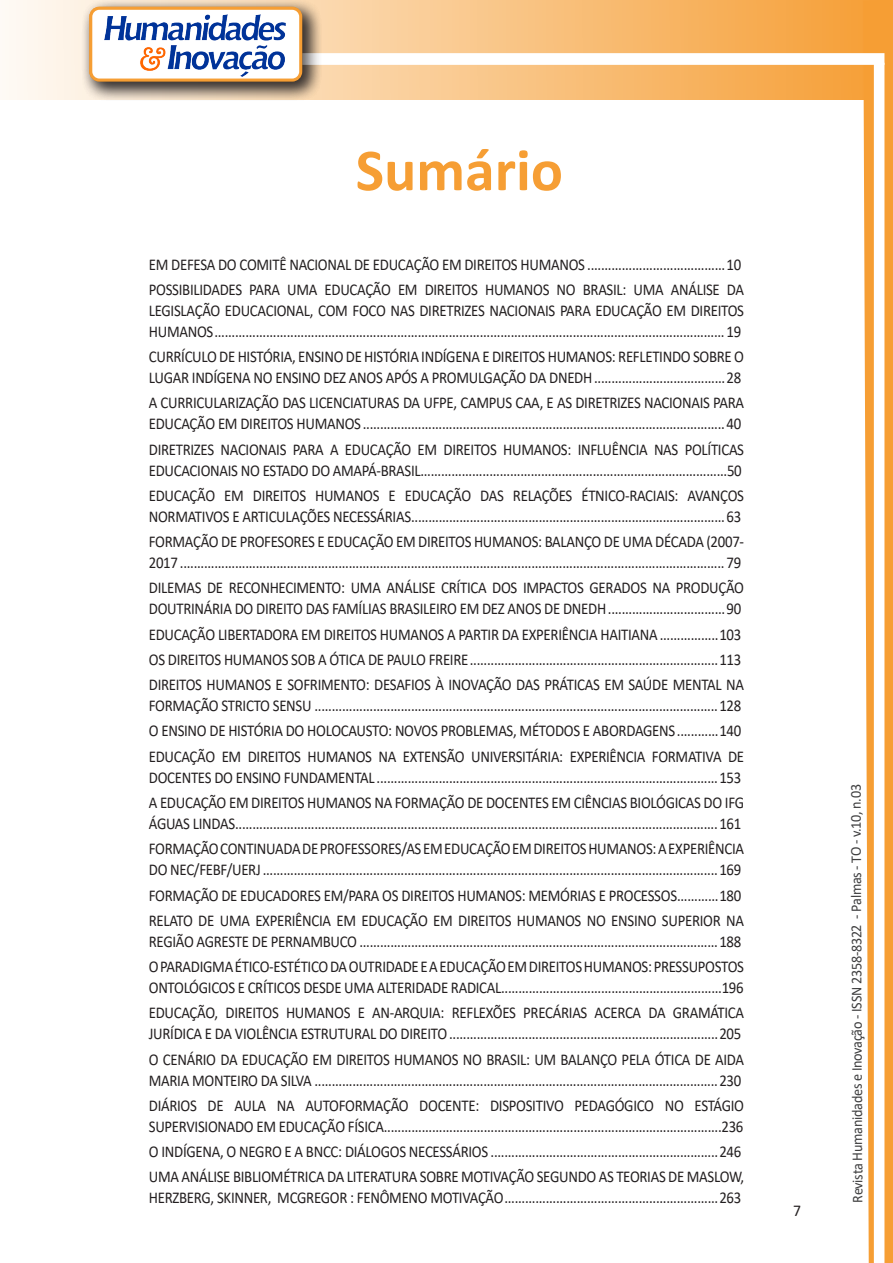
<style>
.page{position:relative;width:893px;height:1263px;background:#fff}
.page>*{position:absolute;margin:0;border:0;box-sizing:border-box;transform-origin:0 0}
.t1{font:700 60px "Calibri";color:#f69e34}
.texto{font:16.5px/21px "Calibri";letter-spacing:-.02em;color:#231f20;scale:.9 1}
.texto-2{font:16.5px "Calibri";letter-spacing:-.02em;color:#231f20;scale:.95 1}
.t2{font:15px "Calibri";letter-spacing:-.025em;color:#3e3e3f;scale:.95 1}
</style>
<div class="page">
<svg style="left:5px;top:0;width:858px;height:100px;background:#f9c484"></svg>
<div style="left:302px;top:53px;width:582px;height:12px;background:#fff;border:2px solid #fff"></div>
<svg style="left:863px;top:0;width:30px;height:1263px"></svg>
<div style="left:81px;top:0;width:241px;height:102px;background:#231f20;opacity:.75"></div>
<div style="left:91px;top:8px;width:210px;height:72px;background:#fff;border-radius:9px"></div>
<img style="left:104px;top:14px;width:181px;height:62px">
<div style="left:89px;top:7px;width:213px;height:75px;border:3px solid #f69e34;border-radius:9px"></div>
<p class="t1" style="left:356px;top:128px;width:209px">Sumário</p>
<p class="texto" style="left:149px;top:253px;width:660px">EM DEFESA DO COMITÊ NACIONAL DE EDUCAÇÃO EM DIREITOS HUMANOS ........................................10</p>
<p class="texto" style="left:149px;top:278px;width:663px;text-align:justify">POSSIBILIDADES PARA UMA EDUCAÇÃO EM DIREITOS HUMANOS NO BRASIL: UMA ANÁLISE DA LEGISLAÇÃO EDUCACIONAL, COM FOCO NAS DIRETRIZES NACIONAIS PARA EDUCAÇÃO EM DIREITOS HUMANOS.................................................................................................................................................... 19</p>
<p class="texto" style="left:149px;top:346px;width:663px">CURRÍCULO DE HISTÓRIA, ENSINO DE HISTÓRIA INDÍGENA E DIREITOS HUMANOS: REFLETINDO SOBRE O<br>LUGAR INDÍGENA NO ENSINO DEZ ANOS APÓS A PROMULGAÇÃO DA DNEDH......................................28</p>
<p class="texto" style="left:149px;top:392px;width:663px">A CURRICULARIZAÇÃO DAS LICENCIATURAS DA UFPE, CAMPUS CAA, E AS DIRETRIZES NACIONAIS PARA<br>EDUCAÇÃO EM DIREITOS HUMANOS .........................................................................................................40</p>
<p class="texto" style="left:149px;top:438px;width:663px">DIRETRIZES NACIONAIS PARA A EDUCAÇÃO EM DIREITOS HUMANOS: INFLUÊNCIA NAS POLÍTICAS<br>EDUCACIONAIS NO ESTADO DO AMAPÁ-BRASIL.........................................................................................50</p>
<p class="texto" style="left:149px;top:484px;width:663px">EDUCAÇÃO EM DIREITOS HUMANOS E EDUCAÇÃO DAS RELAÇÕES ÉTNICO-RACIAIS: AVANÇOS<br>NORMATIVOS E ARTICULAÇÕES NECESSÁRIAS...........................................................................................63</p>
<p class="texto" style="left:149px;top:531px;width:663px">FORMAÇÃO DE PROFESORES E EDUCAÇÃO EM DIREITOS HUMANOS: BALANÇO DE UMA DÉCADA (2007-<br>2017.............................................................................................................................................................. 79</p>
<p class="texto" style="left:149px;top:577px;width:663px">DILEMAS DE RECONHECIMENTO: UMA ANÁLISE CRÍTICA DOS IMPACTOS GERADOS NA PRODUÇÃO<br>DOUTRINÁRIA DO DIREITO DAS FAMÍLIAS BRASILEIRO EM DEZ ANOS DE DNEDH..................................90</p>
<p class="texto" style="left:149px;top:623px;width:660px">EDUCAÇÃO LIBERTADORA EM DIREITOS HUMANOS A PARTIR DA EXPERIÊNCIA HAITIANA .................103</p>
<p class="texto" style="left:149px;top:648px;width:660px">OS DIREITOS HUMANOS SOB A ÓTICA DE PAULO FREIRE........................................................................113</p>
<p class="texto" style="left:149px;top:674px;width:663px">DIREITOS HUMANOS E SOFRIMENTO: DESAFIOS À INOVAÇÃO DAS PRÁTICAS EM SAÚDE MENTAL NA<br>FORMAÇÃO STRICTO SENSU .....................................................................................................................128</p>
<p class="texto" style="left:149px;top:720px;width:660px">O ENSINO DE HISTÓRIA DO HOLOCAUSTO: NOVOS PROBLEMAS, MÉTODOS E ABORDAGENS............140</p>
<p class="texto" style="left:149px;top:745px;width:663px">EDUCAÇÃO EM DIREITOS HUMANOS NA EXTENSÃO UNIVERSITÁRIA: EXPERIÊNCIA FORMATIVA DE<br>DOCENTES DO ENSINO FUNDAMENTAL ...................................................................................................153</p>
<p class="texto" style="left:149px;top:792px;width:663px">A EDUCAÇÃO EM DIREITOS HUMANOS NA FORMAÇÃO DE DOCENTES EM CIÊNCIAS BIOLÓGICAS DO IFG<br>ÁGUAS LINDAS............................................................................................................................................161</p>
<p class="texto" style="left:149px;top:838px;width:663px">FORMAÇÃO CONTINUADA DE PROFESSORES/AS EM EDUCAÇÃO EM DIREITOS HUMANOS: A EXPERIÊNCIA<br>DO NEC/FEBF/UERJ....................................................................................................................................169</p>
<p class="texto" style="left:149px;top:884px;width:660px">FORMAÇÃO DE EDUCADORES EM/PARA OS DIREITOS HUMANOS: MEMÓRIAS E PROCESSOS............180</p>
<p class="texto" style="left:149px;top:909px;width:663px">RELATO DE UMA EXPERIÊNCIA EM EDUCAÇÃO EM DIREITOS HUMANOS NO ENSINO SUPERIOR NA<br>REGIÃO AGRESTE DE PERNAMBUCO ........................................................................................................188</p>
<p class="texto" style="left:149px;top:956px;width:663px">O PARADIGMA ÉTICO-ESTÉTICO DA OUTRIDADE E A EDUCAÇÃO EM DIREITOS HUMANOS: PRESSUPOSTOS<br>ONTOLÓGICOS E CRÍTICOS DESDE UMA ALTERIDADE RADICAL................................................................196</p>
<p class="texto" style="left:149px;top:1002px;width:663px">EDUCAÇÃO, DIREITOS HUMANOS E AN-ARQUIA: REFLEXÕES PRECÁRIAS ACERCA DA GRAMÁTICA<br>JURÍDICA E DA VIOLÊNCIA ESTRUTURAL DO DIREITO..............................................................................205</p>
<p class="texto" style="left:149px;top:1048px;width:663px">O CENÁRIO DA EDUCAÇÃO EM DIREITOS HUMANOS NO BRASIL: UM BALANÇO PELA ÓTICA DE AIDA<br>MARIA MONTEIRO DA SILVA .....................................................................................................................230</p>
<p class="texto" style="left:149px;top:1094px;width:663px">DIÁRIOS DE AULA NA AUTOFORMAÇÃO DOCENTE: DISPOSITIVO PEDAGÓGICO NO ESTÁGIO<br>SUPERVISIONADO EM EDUCAÇÃO FÍSICA..................................................................................................236</p>
<p class="texto" style="left:149px;top:1141px;width:660px">O INDÍGENA, O NEGRO E A BNCC: DIÁLOGOS NECESSÁRIOS ..................................................................246</p>
<p class="texto" style="left:149px;top:1166px;width:663px">UMA ANÁLISE BIBLIOMÉTRICA DA LITERATURA SOBRE MOTIVAÇÃO SEGUNDO AS TEORIAS DE MASLOW,<br>HERZBERG, SKINNER, MCGREGOR : FENÔMENO MOTIVAÇÃO..............................................................263</p>
<p class="texto-2" style="left:793px;top:1199px;width:10px">7</p>
<p class="t2" style="left:846px;top:1203px;width:442px;rotate:-90deg">Revista Humanidades e Inovação - ISSN 2358-8322 - Palmas - TO - v.10, n.03</p>
</div>
